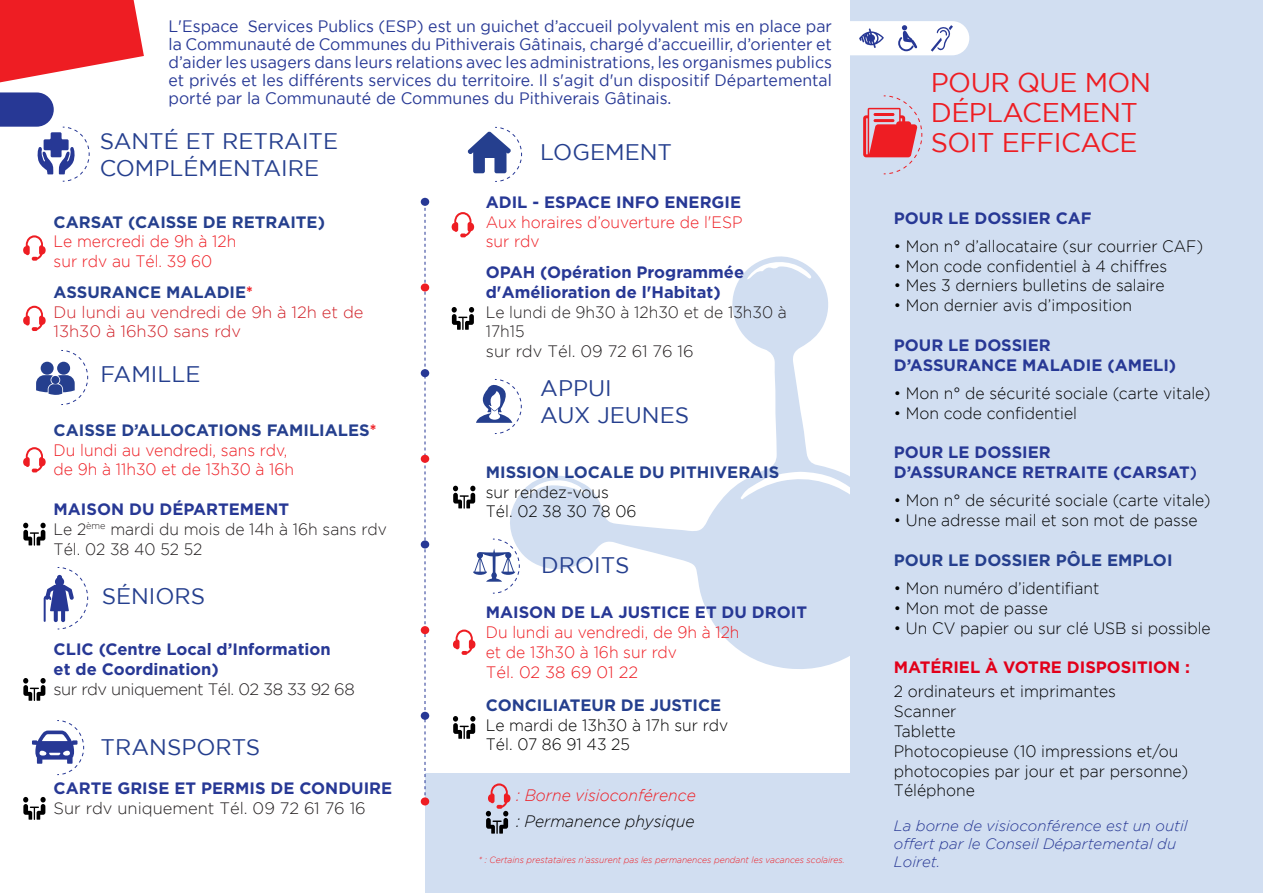
<style>
.page{position:relative;width:1263px;height:893px;background:#fff}
.page>*{position:absolute;margin:0;border:0;box-sizing:border-box;transform-origin:0 0}
.t1{font:27px/30px "Gotham";letter-spacing:-.02em;color:#ee1d23}
.t2{font:22.5px "Gotham";color:#253f8e}
.t3{font:300 16.5px/19.8px "Gotham";color:#000;scale:.95 1}
.t4{font:16.5px/18px "Gotham";color:#273895;text-align:justify;scale:.96 1}
.t5{font:700 16.5px/19.8px "Gotham";color:#273895}
.t6{font:300 16.5px "Gotham";color:#ee1d23;scale:.95 1}
.t7{font:700 16.5px "Gotham";color:#253f8e}
.t8{font:300 16.5px/19.8px "Gotham";color:#231f20;scale:.95 1}
.t9{font:300 16.5px "Gotham";color:#231f20}
.t10{font:300 16.5px/19.8px "Gotham";color:#d1232a}
.t11{font:300 16.5px "Gotham";letter-spacing:-.03em;color:#231f20}
.t12{font:700 16.5px "Gotham";color:#e2001a}
.t13{font:italic 300 16.5px "Gotham";color:#ee1d23;scale:.95 1}
.t14{font:italic 300 16.5px "Gotham";color:#000;scale:.95 1}
.t15{font:300 16.5px "Gotham";color:#ee1d23}
.t16{font:italic 300 15px/18px "Gotham";color:#273895}
.t17{font:italic 300 9px "Gotham";color:#ee1d23;scale:.95 1}
.s1{color:#ee1d23}
.s2{font-weight:500}
</style>
<div class="page">
<svg style="left:510px;top:229px;width:341px;height:442px"></svg>
<div style="left:851px;top:0;width:412px;height:893px;background:#d1def1"></div>
<svg style="left:0;top:0;width:144px;height:82px"></svg>
<div style="left:425px;top:773px;width:425px;height:120px;background:#d1def1"></div>
<svg style="left:0;top:92px;width:90px;height:90px"></svg>
<svg style="left:36px;top:350px;width:53px;height:55px"></svg>
<svg style="left:44px;top:567px;width:45px;height:63px"></svg>
<svg style="left:468px;top:126px;width:54px;height:56px"></svg>
<svg style="left:476px;top:379px;width:46px;height:55px"></svg>
<svg style="left:473px;top:538px;width:47px;height:56px"></svg>
<svg style="left:32px;top:720px;width:53px;height:55px"></svg>
<div style="left:421px;top:540px;width:8px;height:8px;background:#273895;border-radius:50%"></div>
<div style="left:421px;top:369px;width:8px;height:8px;background:#273895;border-radius:50%"></div>
<div style="left:421px;top:198px;width:8px;height:8px;background:#273895;border-radius:50%"></div>
<div style="left:421px;top:455px;width:8px;height:8px;background:#ee1d23;border-radius:50%"></div>
<div style="left:421px;top:283px;width:8px;height:9px;background:#ee1d23;border-radius:50%"></div>
<svg style="left:425px;top:205px;width:1px;height:591px"></svg>
<div style="left:421px;top:712px;width:8px;height:8px;background:#273895;border-radius:50%"></div>
<div style="left:421px;top:797px;width:8px;height:8px;background:#ee1d23;border-radius:50%"></div>
<div style="left:421px;top:626px;width:8px;height:8px;background:#ee1d23;border-radius:50%"></div>
<svg style="left:863px;top:95px;width:60px;height:80px"></svg>
<svg style="left:851px;top:21px;width:118px;height:34px;background:#e4e6f2"></svg>
<svg style="left:23px;top:797px;width:23px;height:23px"></svg>
<svg style="left:453px;top:630px;width:22px;height:25px"></svg>
<svg style="left:23px;top:235px;width:23px;height:26px"></svg>
<svg style="left:23px;top:306px;width:23px;height:25px"></svg>
<svg style="left:23px;top:447px;width:23px;height:25px"></svg>
<svg style="left:453px;top:486px;width:22px;height:23px"></svg>
<svg style="left:452px;top:307px;width:22px;height:23px"></svg>
<svg style="left:452px;top:212px;width:22px;height:25px"></svg>
<svg style="left:486px;top:783px;width:24px;height:51px"></svg>
<svg style="left:23px;top:678px;width:23px;height:23px"></svg>
<svg style="left:453px;top:716px;width:22px;height:23px"></svg>
<svg style="left:23px;top:523px;width:23px;height:23px"></svg>
<p class="t4" style="left:168px;top:17px;width:693px">L'Espace Services Publics (ESP) est un guichet d’accueil polyvalent mis en place par la Communauté de Communes du Pithiverais Gâtinais, chargé d’accueillir, d’orienter et d’aider les usagers dans leurs relations avec les administrations, les organismes publics et privés et les différents services du territoire. Il s'agit d'un dispositif Départemental porté par la Communauté de Communes du Pithiverais Gâtinais.</p>
<p class="t2" style="left:100px;top:129px;width:240px">SANTÉ ET RETRAITE</p>
<p class="t2" style="left:100px;top:156px;width:221px">COMPLÉMENTAIRE</p>
<p class="t7" style="left:54px;top:211px;width:273px">CARSAT (CAISSE DE RETRAITE)</p>
<p class="t6" style="left:54px;top:232px;width:194px">Le mercredi de 9h à 12h</p>
<p class="t6" style="left:54px;top:252px;width:169px">sur rdv au Tél. 39 60</p>
<p class="t7" style="left:54px;top:281px;width:201px">ASSURANCE MALADIE<span class="s1">*</span></p>
<p class="t10" style="left:54px;top:302px;width:311px">Du lundi au vendredi de 9h à 12h et de<br>13h30 à 16h30 sans rdv</p>
<p class="t2" style="left:101px;top:362px;width:101px">FAMILLE</p>
<p class="t7" style="left:54px;top:419px;width:324px">CAISSE D’ALLOCATIONS FAMILIALES<span class="s1">*</span></p>
<p class="t6" style="left:54px;top:441px;width:248px">Du lundi au vendredi, sans rdv,</p>
<p class="t6" style="left:54px;top:461px;width:255px">de 9h à 11h30 et de 13h30 à 16h</p>
<p class="t5" style="left:54px;top:499px;width:237px">MAISON DU DÉPARTEMENT</p>
<p class="t8" style="left:54px;top:519px;width:352px">Le 2<sup>ème</sup> mardi du mois de 14h à 16h sans rdv</p>
<p class="t8" style="left:54px;top:539px;width:158px">Tél. 02 38 40 52 52</p>
<p class="t2" style="left:102px;top:583px;width:105px">SÉNIORS</p>
<p class="t5" style="left:54px;top:640px;width:279px">CLIC (Centre Local d’Information</p>
<p class="t5" style="left:54px;top:659px;width:167px">et de Coordination)</p>
<p class="t11" style="left:54px;top:680px;width:303px">sur rdv uniquement Tél. 02 38 33 92 68</p>
<p class="t2" style="left:101px;top:735px;width:161px">TRANSPORTS</p>
<p class="t5" style="left:54px;top:778px;width:340px">CARTE GRISE ET PERMIS DE CONDUIRE</p>
<p class="t9" style="left:54px;top:799px;width:314px">Sur rdv uniquement Tél. 09 72 61 76 16</p>
<p class="t2" style="left:540px;top:139px;width:133px">LOGEMENT</p>
<p class="t5" style="left:486px;top:192px;width:257px">ADIL - ESPACE INFO ENERGIE</p>
<p class="t6" style="left:486px;top:213px;width:272px">Aux horaires d’ouverture de l'ESP</p>
<p class="t6" style="left:486px;top:232px;width:58px">sur rdv</p>
<p class="t5" style="left:486px;top:262px;width:260px">OPAH (Opération Programmée d'Amélioration de l'Habitat)</p>
<p class="t8" style="left:486px;top:302px;width:318px">Le lundi de 9h30 à 12h30 et de 13h30 à<br>17h15</p>
<p class="t9" style="left:486px;top:342px;width:209px">sur rdv Tél. 09 72 61 76 16</p>
<p class="t2" style="left:540px;top:376px;width:73px">APPUI</p>
<p class="t2" style="left:540px;top:403px;width:150px">AUX JEUNES</p>
<p class="t7" style="left:486px;top:461px;width:295px">MISSION LOCALE DU PITHIVERAIS</p>
<p class="t3" style="left:486px;top:482px;width:131px">sur rendez-vous</p>
<p class="t3" style="left:486px;top:501px;width:160px">Tél. 02 38 30 78 06</p>
<p class="t2" style="left:541px;top:552px;width:90px">DROITS</p>
<p class="t5" style="left:486px;top:602px;width:323px">MAISON DE LA JUSTICE ET DU DROIT</p>
<p class="t6" style="left:486px;top:623px;width:269px">Du lundi au vendredi, de 9h à 12h</p>
<p class="t6" style="left:486px;top:643px;width:203px">et de 13h30 à 16h sur rdv</p>
<p class="t15" style="left:486px;top:663px;width:154px">Tél. 02 38 69 01 22</p>
<p class="t7" style="left:486px;top:694px;width:237px">CONCILIATEUR DE JUSTICE</p>
<p class="t3" style="left:486px;top:715px;width:257px">Le mardi de 13h30 à 17h sur rdv</p>
<p class="t3" style="left:486px;top:734px;width:153px">Tél. 07 86 91 43 25</p>
<p class="t13" style="left:516px;top:786px;width:190px">: Borne visioconférence</p>
<p class="t14" style="left:516px;top:813px;width:189px">: Permanence physique</p>
<p class="t17" style="left:478px;top:855px;width:387px">* : Certains prestataires n’assurent pas les permanences pendant les vacances scolaires.</p>
<p class="t1" style="left:931px;top:67px;width:222px">POUR QUE MON<br>DÉPLACEMENT<br>SOIT EFFICACE</p>
<p class="t5" style="left:894px;top:208px;width:199px">POUR LE DOSSIER CAF</p>
<p class="t3" style="left:894px;top:236px;width:327px">• Mon n° d’allocataire (sur courrier CAF)</p>
<p class="t3" style="left:894px;top:256px;width:289px">• Mon code confidentiel à 4 chiffres</p>
<p class="t3" style="left:894px;top:275px;width:287px">• Mes 3 derniers bulletins de salaire</p>
<p class="t3" style="left:894px;top:295px;width:252px">• Mon dernier avis d’imposition</p>
<p class="t5" style="left:894px;top:335px;width:284px">POUR LE DOSSIER<br>D’ASSURANCE MALADIE (AMELI)</p>
<p class="t3" style="left:894px;top:383px;width:335px">• Mon n° de sécurité sociale (carte vitale)</p>
<p class="t3" style="left:894px;top:403px;width:194px">• Mon code confidentiel</p>
<p class="t5" style="left:894px;top:442px;width:305px">POUR LE DOSSIER<br>D’ASSURANCE RETRAITE (CARSAT<span class="s2">)</span></p>
<p class="t3" style="left:894px;top:490px;width:335px">• Mon n° de sécurité sociale (carte vitale)</p>
<p class="t3" style="left:894px;top:510px;width:321px">• Une adresse mail et son mot de passe</p>
<p class="t7" style="left:894px;top:549px;width:280px">POUR LE DOSSIER PÔLE EMPLOI</p>
<p class="t3" style="left:894px;top:578px;width:218px">• Mon numéro d’identifiant</p>
<p class="t3" style="left:894px;top:598px;width:164px">• Mon mot de passe</p>
<p class="t3" style="left:894px;top:618px;width:335px">• Un CV papier ou sur clé USB si possible</p>
<p class="t12" style="left:894px;top:657px;width:298px">MATÉRIEL À VOTRE DISPOSITION :</p>
<p class="t3" style="left:894px;top:681px;width:235px">2 ordinateurs et imprimantes</p>
<p class="t3" style="left:894px;top:701px;width:67px">Scanner</p>
<p class="t3" style="left:894px;top:721px;width:67px">Tablette</p>
<p class="t3" style="left:894px;top:741px;width:311px">Photocopieuse (10 impressions et/ou photocopies par jour et par personne)</p>
<p class="t3" style="left:894px;top:780px;width:87px">Téléphone</p>
<p class="t16" style="left:894px;top:816px;width:295px">La borne de visioconférence est un outil offert par le Conseil Départemental du<br>Loiret.</p>
</div>
